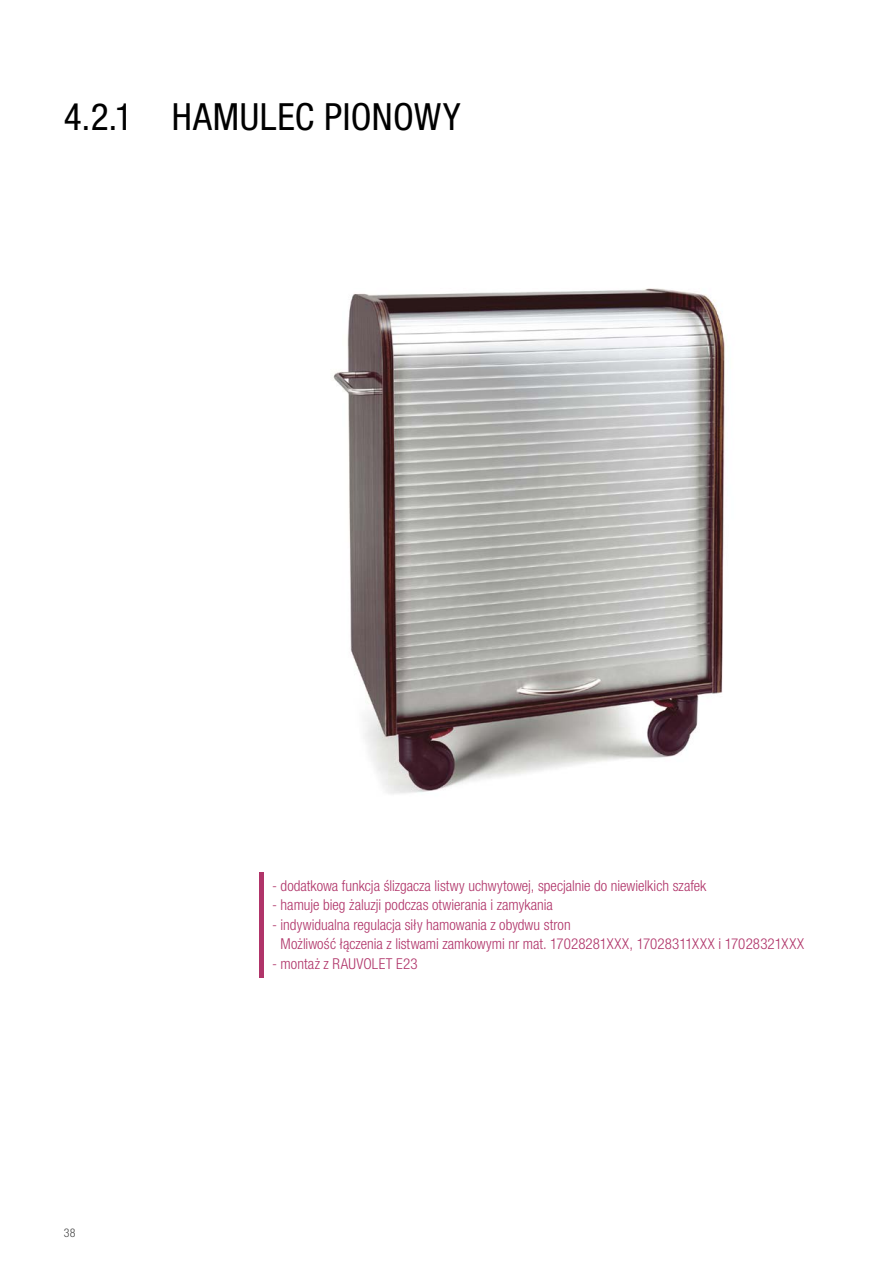
<style>
.page{position:relative;width:893px;height:1263px;background:#fff}
.page>*{position:absolute;margin:0;border:0;box-sizing:border-box;transform-origin:0 0}
.t1{font:condensed 37.5px "Helvetica Neue LTW1 G";letter-spacing:.015em;color:#000}
.t2{font:300 condensed 15px/19.5px "Helvetica Neue LTW1 G";color:#b03469}
.t3{font:300 condensed 12px "Helvetica Neue LTW1 G";color:#484848}
</style>
<div class="page">
<img style="left:333px;top:288px;width:392px;height:506px">
<div style="left:259px;top:873px;width:5px;height:105px;background:#b03469"></div>
<h1 class="t1" style="left:64px;top:95px;width:398px">4.2.1 HAMULEC PIONOWY</h1>
<p class="t3" style="left:64px;top:1226px;width:13px">38</p>
<p class="t2" style="left:272px;top:876px;width:436px">- dodatkowa funkcja ślizgacza listwy uchwytowej, specjalnie do niewielkich szafek</p>
<p class="t2" style="left:272px;top:895px;width:282px">- hamuje bieg żaluzji podczas otwierania i zamykania</p>
<p class="t2" style="left:281px;top:915px;width:525px;text-indent:-9px">- indywidualna regulacja siły hamowania z obydwu stron<br>Możliwość łączenia z listwami zamkowymi nr mat. 17028281XXX, 17028311XXX i 17028321XXX</p>
<p class="t2" style="left:272px;top:954px;width:147px">- montaż z RAUVOLET E23</p>
</div>
